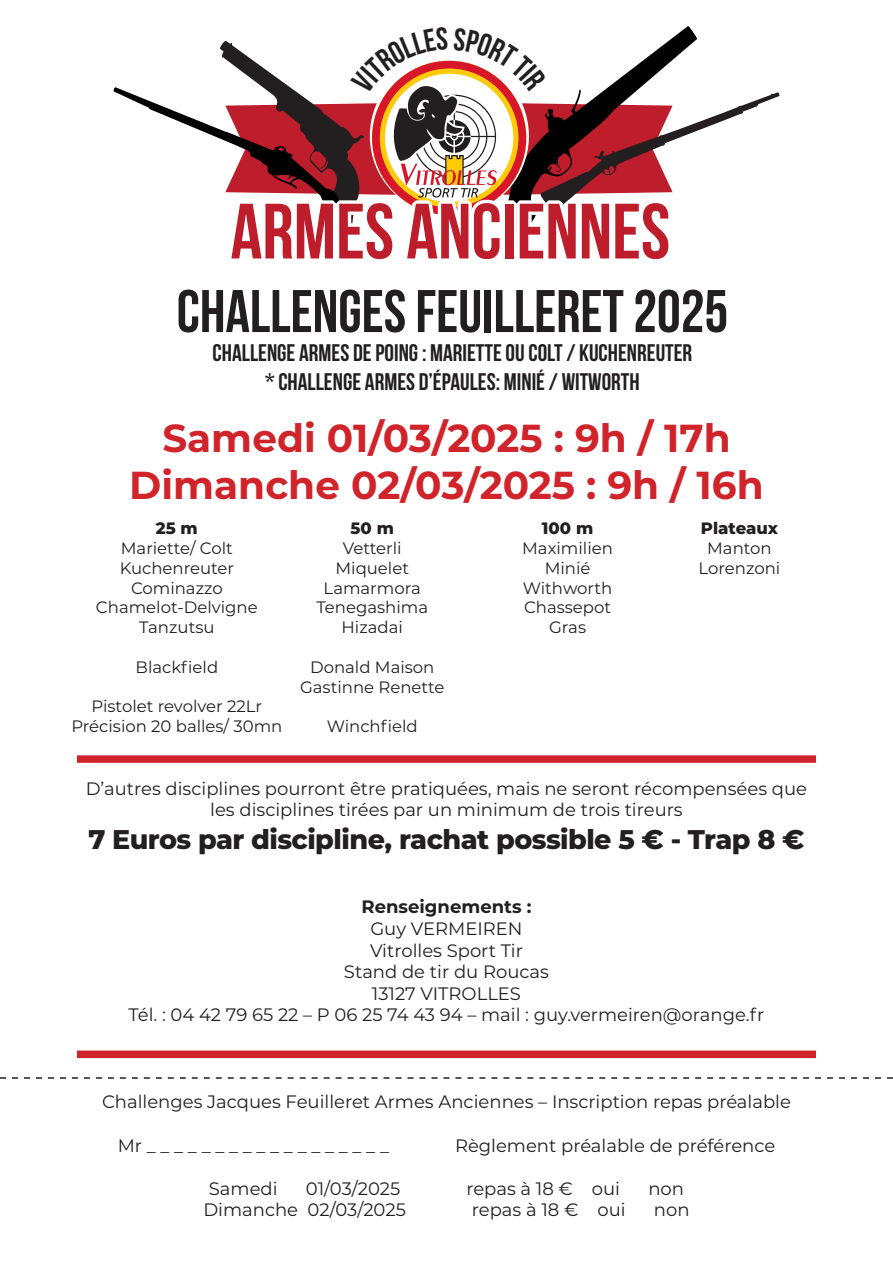
<style>
.page{position:relative;width:893px;height:1263px;background:#fff}
.page>*{position:absolute;margin:0;border:0;box-sizing:border-box;transform-origin:0 0}
.t1{font:700 78.15px "Bebas Neue";color:#be1d2c}
.t2{font:700 60px "Bebas Neue";color:#231f20}
.t3{font:700 39px/46.8px "Montserrat";color:#d1232a;text-align:center}
.t4{font:800 27px "Montserrat";letter-spacing:-.02em;color:#231f20}
.t5{font:700 24px/28.8px "Bebas Neue";color:#231f20;text-align:center}
.t6{font:18px/21.6px "Montserrat";color:#231f20;text-align:center}
.t7{font:700 18px "Montserrat";color:#231f20}
.t8{font:16.5px/19.8px "Montserrat";color:#231f20;text-align:center}
.t9{font:800 16.5px "Montserrat";color:#231f20}
</style>
<div class="page">
<div style="left:77px;top:755px;width:739px;height:8px;background:#d1232a"></div>
<div style="left:77px;top:1050px;width:739px;height:8px;background:#d1232a"></div>
<svg style="left:0;top:1077px;width:893px;height:2px"></svg>
<svg style="left:113px;top:26px;width:666px;height:206px"></svg>
<h1 class="t1" style="left:230px;top:189px;width:441px">ARMES ANCIENNES</h1>
<h2 class="t2" style="left:177px;top:278px;width:553px">CHALLENGES FEUILLERET 2025</h2>
<h3 class="t5" style="left:213px;top:338px;width:481px">CHALLENGE ARMES DE POING : MARIETTE OU COLT / KUCHENREUTER * CHALLENGE ARMES D’ÉPAULES: MINIÉ / WITWORTH</h3>
<h3 class="t3" style="left:129px;top:413px;width:636px">Samedi 01/03/2025 : 9h / 17h<br>Dimanche 02/03/2025 : 9h / 16h</h3>
<p class="t9" style="left:156px;top:516px;width:43px">25 m</p>
<p class="t8" style="left:96px;top:538px;width:163px">Mariette/ Colt<br>Kuchenreuter<br>Cominazzo<br>Chamelot-Delvigne<br>Tanzutsu</p>
<p class="t8" style="left:136px;top:656px;width:84px">Blackfield</p>
<p class="t8" style="left:71px;top:696px;width:213px">Pistolet revolver 22Lr<br>Précision 20 balles/ 30mn</p>
<p class="t9" style="left:701px;top:516px;width:79px">Plateaux</p>
<p class="t8" style="left:699px;top:538px;width:83px">Manton<br>Lorenzoni</p>
<p class="t9" style="left:351px;top:516px;width:45px">50 m</p>
<p class="t8" style="left:316px;top:538px;width:113px">Vetterli<br>Miquelet<br>Lamarmora<br>Tenegashima<br>Hizadai</p>
<p class="t8" style="left:300px;top:656px;width:146px">Donald Maison<br>Gastinne Renette</p>
<p class="t8" style="left:327px;top:716px;width:92px">Winchfield</p>
<p class="t9" style="left:542px;top:516px;width:53px">100 m</p>
<p class="t8" style="left:522px;top:538px;width:92px">Maximilien<br>Minié<br>Withworth<br>Chassepot<br>Gras</p>
<p class="t6" style="left:86px;top:777px;width:723px">D’autres disciplines pourront être pratiquées, mais ne seront récompensées que les disciplines tirées par un minimum de trois tireurs</p>
<h3 class="t4" style="left:88px;top:819px;width:718px">7 Euros par discipline, rachat possible 5 € - Trap 8 €</h3>
<p class="t7" style="left:362px;top:894px;width:171px">Renseignements :</p>
<p class="t6" style="left:128px;top:917px;width:637px">Guy VERMEIREN<br>Vitrolles Sport Tir<br>Stand de tir du Roucas<br>13127 VITROLLES<br>Tél. : 04 42 79 65 22 – P 06 25 74 43 94 – mail : guy.vermeiren@orange.fr</p>
<p class="t6" style="left:102px;top:1090px;width:690px">Challenges Jacques Feuilleret Armes Anciennes – Inscription repas préalable</p>
<p class="t6" style="left:118px;top:1134px;width:273px">Mr _ _ _ _ _ _ _ _ _ _ _ _ _ _ _ _ _ _</p>
<p class="t6" style="left:455px;top:1134px;width:322px">Règlement préalable de préférence</p>
<p class="t6" style="left:209px;top:1177px;width:70px">Samedi</p>
<p class="t6" style="left:306px;top:1177px;width:96px">01/03/2025</p>
<p class="t6" style="left:466px;top:1177px;width:155px">repas à 18 € oui</p>
<p class="t6" style="left:648px;top:1177px;width:37px">non</p>
<p class="t6" style="left:203px;top:1198px;width:204px">Dimanche 02/03/2025</p>
<p class="t6" style="left:472px;top:1198px;width:155px">repas à 18 € oui</p>
<p class="t6" style="left:654px;top:1198px;width:37px">non</p>
</div>
